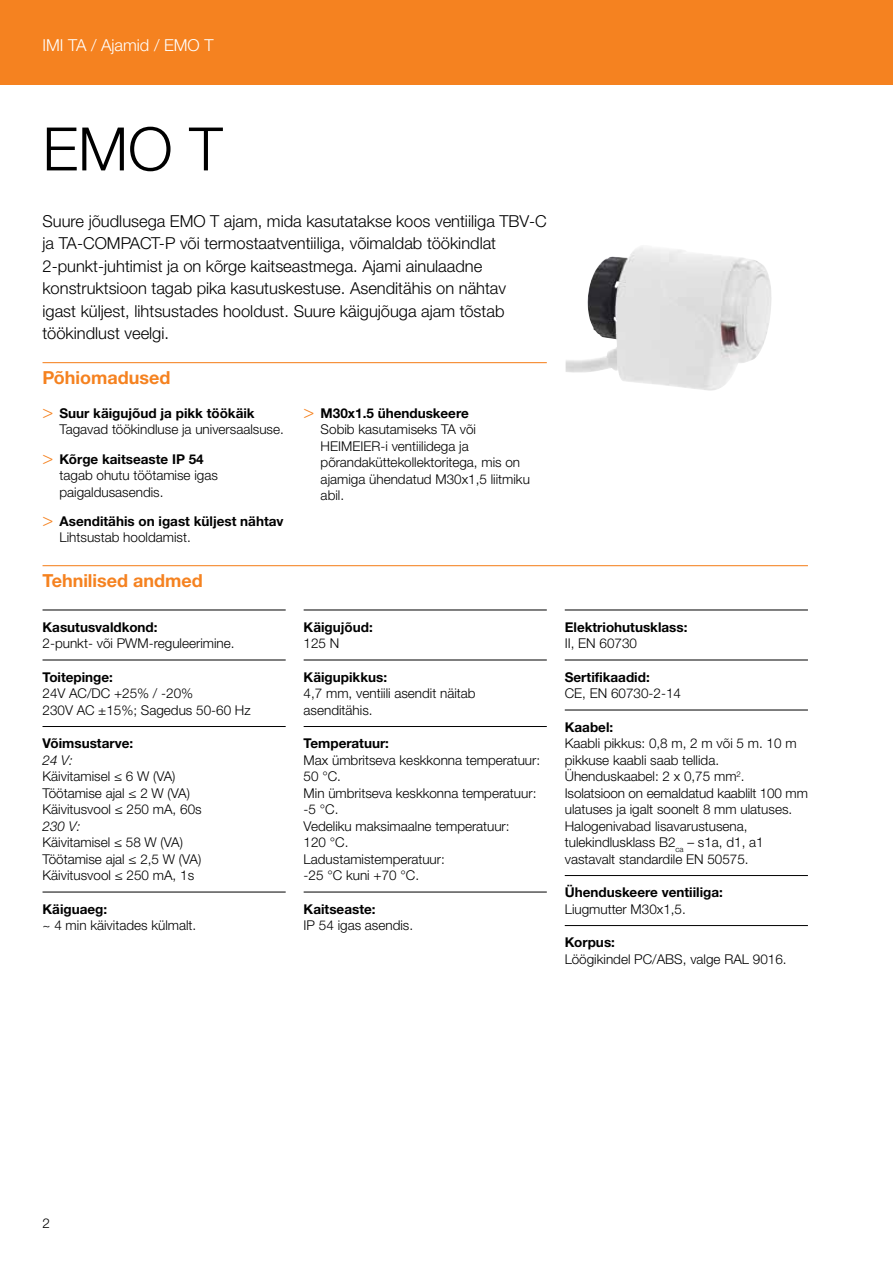
<style>
.page{position:relative;width:893px;height:1263px;background:#fff}
.page>*{position:absolute;margin:0;border:0;box-sizing:border-box;transform-origin:0 0}
.t1{font:300 60px "Helvetica Neue LTW1 G";color:#000}
.t2{font:700 18px "Helvetica Neue LTW1 G";color:#f58220}
.t3{font:300 16.5px/22.5px "Helvetica Neue LTW1 G";color:#000}
.t4{font:300 16.5px "Helvetica Neue LTW1 G";color:#fff}
.t5{font:300 13.5px/16.5px "Helvetica Neue LTW1 G";color:#000}
.t6{font:700 13.5px/16.5px "Helvetica Neue LTW1 G";color:#000}
.t7{font:italic 300 13.5px "Helvetica Neue LTW1 G";color:#000}
.s1{font-family:"Helvetica Neue LT Std";font-size:18px;color:#f58220}
.s2{font-weight:700}
.s3{font-family:"Helvetica Neue LT Std";font-weight:300;font-size:18px;color:#f58220}
.s4{font-weight:300}
</style>
<div class="page">
<div style="left:0;top:0;width:893px;height:85px;background:#f58220"></div>
<hr style="left:43px;top:362px;width:504px;height:1px;background:#f58220">
<hr style="left:43px;top:565px;width:765px;height:1px;background:#f58220">
<hr style="left:43px;top:610px;width:243px;height:1px;background:#000">
<hr style="left:43px;top:660px;width:243px;height:1px;background:#000">
<hr style="left:43px;top:726px;width:243px;height:1px;background:#000">
<hr style="left:43px;top:892px;width:243px;height:1px;background:#000">
<hr style="left:304px;top:610px;width:243px;height:1px;background:#000">
<hr style="left:304px;top:660px;width:243px;height:1px;background:#000">
<hr style="left:304px;top:726px;width:243px;height:1px;background:#000">
<hr style="left:304px;top:892px;width:243px;height:1px;background:#000">
<hr style="left:565px;top:610px;width:243px;height:1px;background:#000">
<hr style="left:565px;top:660px;width:243px;height:1px;background:#000">
<hr style="left:565px;top:710px;width:243px;height:1px;background:#000">
<hr style="left:565px;top:875px;width:243px;height:1px;background:#000">
<hr style="left:565px;top:925px;width:243px;height:1px;background:#000">
<img style="left:566px;top:247px;width:206px;height:144px">
<p class="t4" style="left:43px;top:35px;width:173px">IMI TA / Ajamid / EMO T</p>
<h1 class="t1" style="left:43px;top:112px;width:182px">EMO T</h1>
<p class="t3" style="left:43px;top:210px;width:506px">Suure jõudlusega EMO T ajam, mida kasutatakse koos ventiiliga TBV-C ja TA-COMPACT-P või termostaatventiiliga, võimaldab töökindlat 2-punkt-juhtimist ja on kõrge kaitseastmega. Ajami ainulaadne konstruktsioon tagab pika kasutuskestuse. Asenditähis on nähtav<br>igast küljest, lihtsustades hooldust. Suure käigujõuga ajam tõstab töökindlust veelgi.</p>
<h2 class="t2" style="left:43px;top:367px;width:130px">Põhiomadused</h2>
<p class="t5" style="left:60px;top:405px;width:226px;text-indent:-17px"><span class="s1">&gt;</span> <span class="s2">Suur käigujõud ja pikk töökäik<br></span>Tagavad töökindluse ja universaalsuse.</p>
<p class="t5" style="left:60px;top:451px;width:160px;text-indent:-17px"><span class="s1">&gt;</span> <span class="s2">Kõrge kaitseaste IP 54 </span>tagab ohutu töötamise igas paigaldusasendis.</p>
<p class="t6" style="left:60px;top:513px;width:225px;text-indent:-17px"><span class="s3">&gt;</span> Asenditähis on igast küljest nähtav<br><span class="s4">Lihtsustab hooldamist.</span></p>
<p class="t5" style="left:321px;top:405px;width:211px;text-indent:-17px"><span class="s1">&gt;</span> <span class="s2">M30x1.5 ühenduskeere<br></span>Sobib kasutamiseks TA või<br>HEIMEIER-i ventiilidega ja põrandaküttekollektoritega, mis on ajamiga ühendatud M30x1,5 liitmiku abil.</p>
<h2 class="t2" style="left:43px;top:570px;width:162px">Tehnilised andmed</h2>
<p class="t6" style="left:43px;top:618px;width:117px">Kasutusvaldkond:</p>
<p class="t5" style="left:43px;top:635px;width:194px">2-punkt- või PWM-reguleerimine.</p>
<p class="t6" style="left:43px;top:668px;width:72px">Toitepinge:</p>
<p class="t5" style="left:43px;top:685px;width:210px">24V AC/DC +25% / -20%<br>230V AC ±15%; Sagedus 50-60 Hz</p>
<p class="t6" style="left:43px;top:735px;width:92px">Võimsustarve:</p>
<p class="t7" style="left:43px;top:751px;width:32px">24 V:</p>
<p class="t5" style="left:43px;top:768px;width:161px">Käivitamisel ≤ 6 W (VA)<br>Töötamise ajal ≤ 2 W (VA)<br>Käivitusvool ≤ 250 mA, 60s</p>
<p class="t7" style="left:43px;top:817px;width:40px">230 V:</p>
<p class="t5" style="left:43px;top:834px;width:160px">Käivitamisel ≤ 58 W (VA)<br>Töötamise ajal ≤ 2,5 W (VA)<br>Käivitusvool ≤ 250 mA, 1s</p>
<p class="t6" style="left:43px;top:900px;width:66px">Käiguaeg:</p>
<p class="t5" style="left:43px;top:917px;width:155px">~ 4 min käivitades külmalt.</p>
<p class="t6" style="left:304px;top:618px;width:71px">Käigujõud:</p>
<p class="t5" style="left:304px;top:635px;width:37px">125 N</p>
<p class="t6" style="left:304px;top:668px;width:85px">Käigupikkus:</p>
<p class="t5" style="left:304px;top:685px;width:174px">4,7 mm, ventiili asendit näitab asenditähis.</p>
<p class="t6" style="left:304px;top:735px;width:87px">Temperatuur:</p>
<p class="t5" style="left:304px;top:751px;width:238px">Max ümbritseva keskkonna temperatuur:<br>50 °C.<br>Min ümbritseva keskkonna temperatuur: -5 °C.<br>Vedeliku maksimaalne temperatuur:<br>120 °C.<br>Ladustamistemperatuur:<br>-25 °C kuni +70 °C.</p>
<p class="t6" style="left:304px;top:900px;width:73px">Kaitseaste:</p>
<p class="t5" style="left:304px;top:917px;width:111px">IP 54 igas asendis.</p>
<p class="t6" style="left:565px;top:618px;width:124px">Elektriohutusklass:</p>
<p class="t5" style="left:565px;top:635px;width:74px">II, EN 60730</p>
<p class="t6" style="left:565px;top:668px;width:86px">Sertifikaadid:</p>
<p class="t5" style="left:565px;top:685px;width:118px">CE, EN 60730-2-14</p>
<p class="t6" style="left:565px;top:718px;width:50px">Kaabel:</p>
<p class="t5" style="left:565px;top:735px;width:245px">Kaabli pikkus: 0,8 m, 2 m või 5 m. 10 m pikkuse kaabli saab tellida.<br>Ühenduskaabel: 2 x 0,75 mm<sup>2</sup>.<br>Isolatsioon on eemaldatud kaablilt 100 mm ulatuses ja igalt soonelt 8 mm ulatuses.<br>Halogenivabad lisavarustusena, tulekindlusklass B2<sub>ca</sub> – s1a, d1, a1 vastavalt standardile EN 50575.</p>
<p class="t6" style="left:565px;top:884px;width:160px">Ühenduskeere ventiiliga:</p>
<p class="t5" style="left:565px;top:900px;width:123px">Liugmutter M30x1,5.</p>
<p class="t6" style="left:565px;top:934px;width:52px">Korpus:</p>
<p class="t5" style="left:565px;top:950px;width:223px">Löögikindel PC/ABS, valge RAL 9016.</p>
<p class="t5" style="left:43px;top:1215px;width:9px">2</p>
</div>
